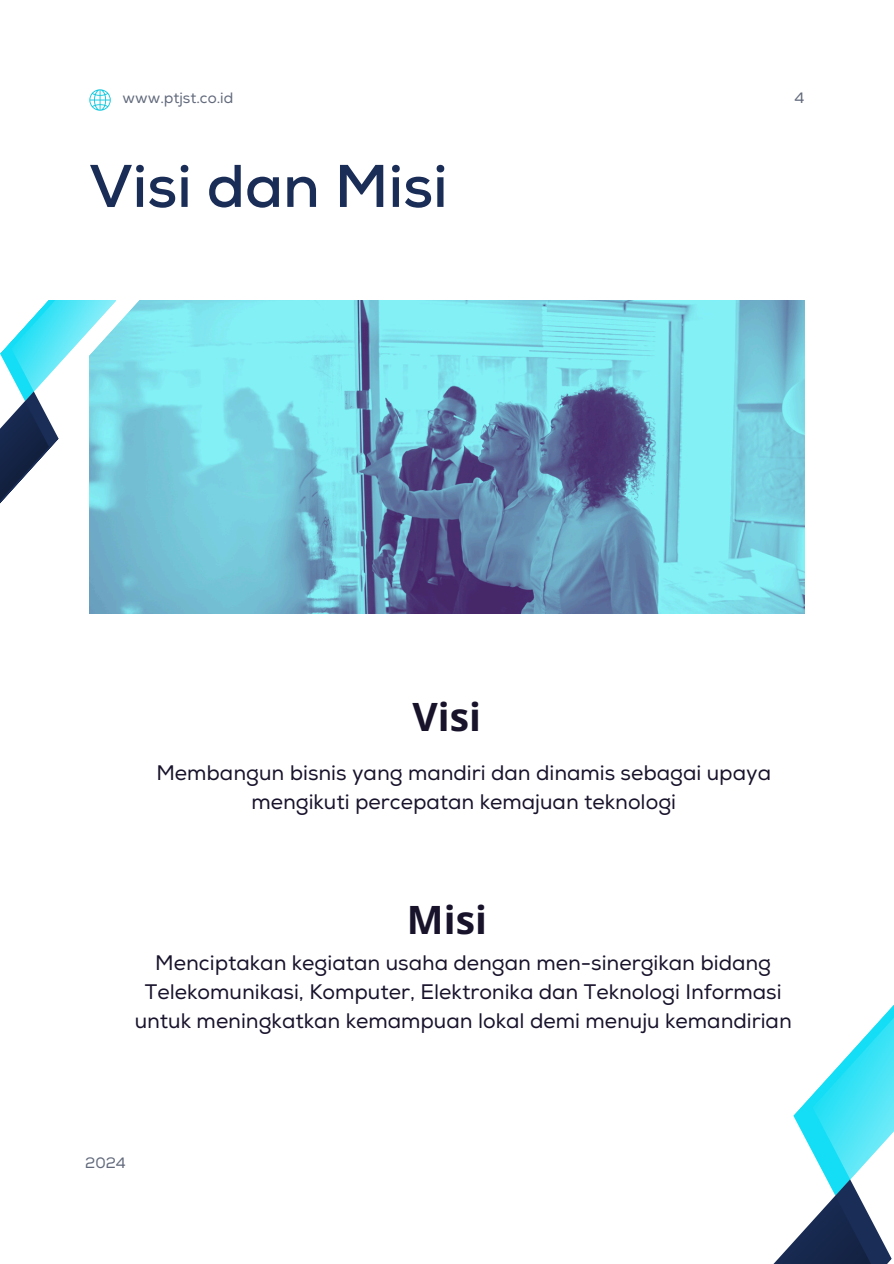
<style>
.page{position:relative;width:894px;height:1264px;background:#fff}
.page>*{position:absolute;margin:0;border:0;box-sizing:border-box;transform-origin:0 0}
.t1{font:700 60px "Nexa";color:#1a2d57}
.t2{font:700 39px "Open Sans";color:#18122b}
.t3{font:21px/29.2px "Nexa";color:#18122b;text-align:center}
.t4{font:15px "Nexa";color:#61697b}
</style>
<div class="page">
<svg style="left:774px;top:1006px;width:119px;height:257px"></svg>
<svg style="left:89px;top:89px;width:22px;height:22px"></svg>
<img style="left:177px;top:300px;width:627px;height:313px">
<svg style="left:116px;top:300px;width:61px;height:314px;background:#79cbdc"></svg>
<svg style="left:0;top:300px;width:116px;height:314px"></svg>
<p class="t4" style="left:122px;top:89px;width:112px">www.ptjst.co.id</p>
<p class="t1" style="left:89px;top:151px;width:360px">Visi dan Misi</p>
<h2 class="t4" style="left:794px;top:89px;width:11px">4</h2>
<p class="t2" style="left:412px;top:689px;width:70px">Visi</p>
<h1 class="t3" style="left:156px;top:758px;width:616px">Membangun bisnis yang mandiri dan dinamis sebagai upaya mengikuti percepatan kemajuan teknologi</h1>
<p class="t2" style="left:407px;top:892px;width:81px">Misi</p>
<h2 class="t3" style="left:135px;top:948px;width:658px">Menciptakan kegiatan usaha dengan men-sinergikan bidang<br>Telekomunikasi, Komputer, Elektronika dan Teknologi Informasi untuk meningkatkan kemampuan lokal demi menuju kemandirian</h2>
<h3 class="t4" style="left:85px;top:1154px;width:42px">2024</h3>
</div>
